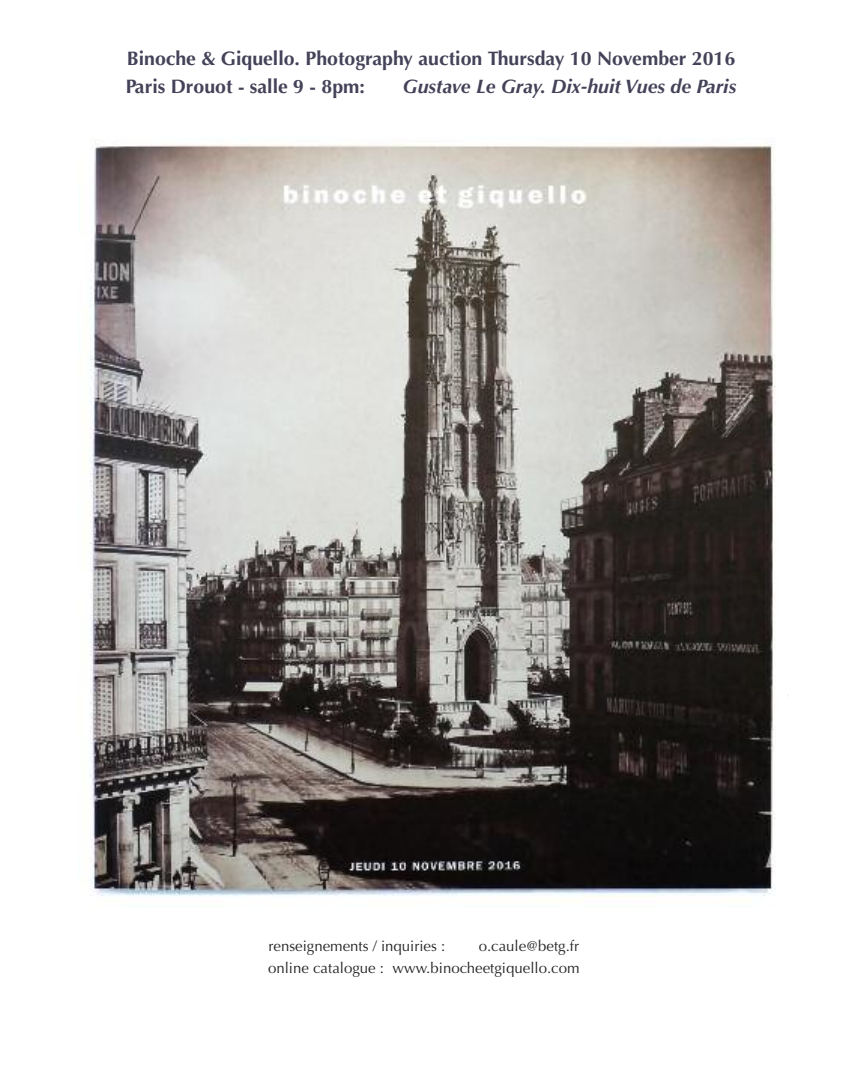
<style>
.page{position:relative;width:868px;height:1085px;background:#fff}
.page>*{position:absolute;margin:0;border:0;box-sizing:border-box;transform-origin:0 0}
.t1{font:700 19.5px/27.9px "Optima";color:#434258}
.t2{font:italic 700 19.5px "Optima";color:#434258}
.t3{font:15px/21.5px "Optima";color:#272526;text-align:right}
</style>
<div class="page">
<img style="left:90px;top:141px;width:686px;height:755px">
<h1 class="t1" style="left:126px;top:44px;width:610px">Binoche &amp; Giquello. Photography auction Thursday 10 November 2016<br>Paris Drouot - salle 9 - 8pm:</h1>
<h1 class="t2" style="left:403px;top:75px;width:335px">Gustave Le Gray. Dix-huit Vues de Paris</h1>
<p class="t3" style="left:268px;top:935px;width:313px">o.caule@betg.fr<br>online catalogue : www.binocheetgiquello.com</p>
<p class="t3" style="left:268px;top:935px;width:178px">renseignements / inquiries :</p>
</div>
